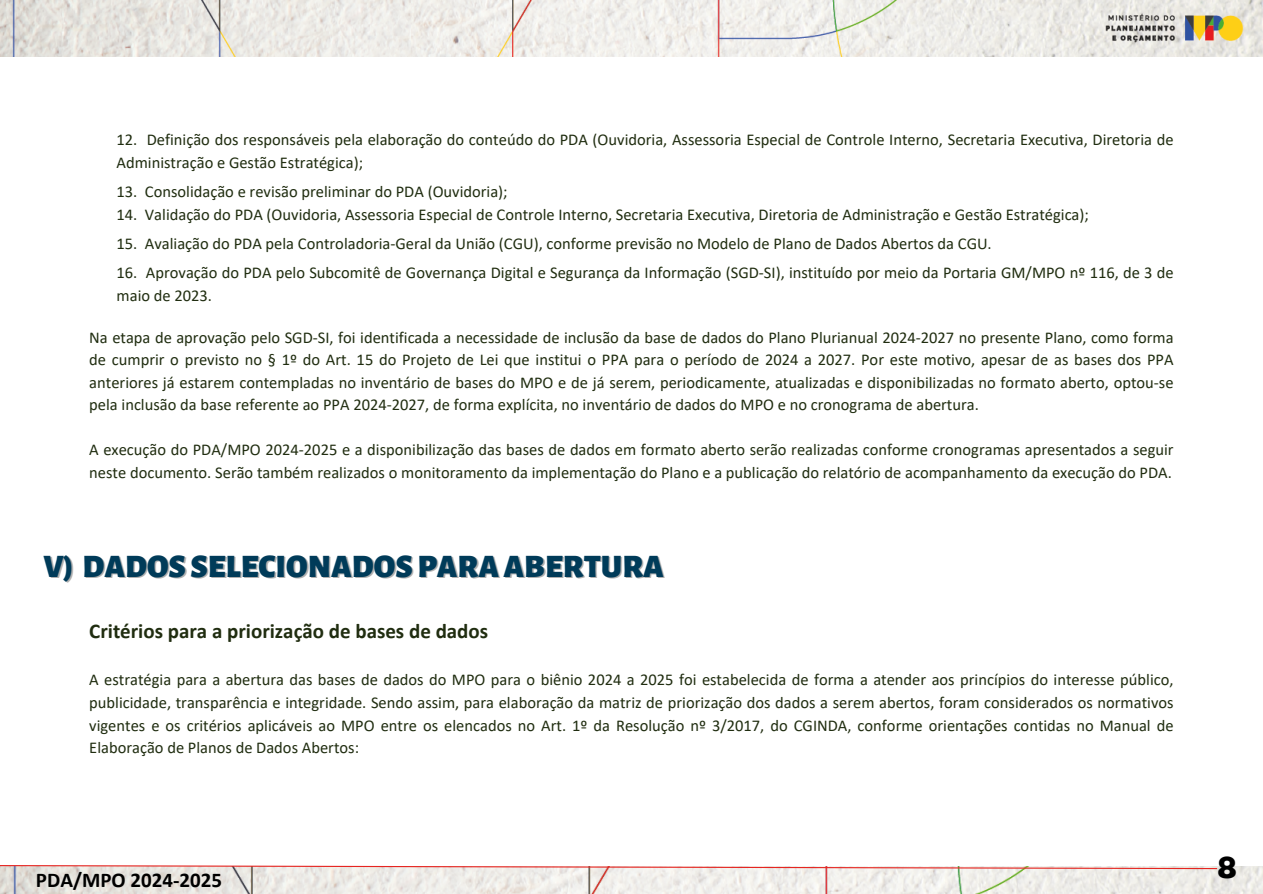
<style>
.page{position:relative;width:1263px;height:894px;background:#fff}
.page>*{position:absolute;margin:0;border:0;box-sizing:border-box;transform-origin:0 0}
.t1{font:900 33px "Alegreya Sans";color:#003b59}
.t2{font:900 30px "Archivo";color:#000}
.t3{font:700 21px "Calibri";color:#202d10}
.t4{font:700 21px "Calibri";color:#000}
.t5{font:16.5px/22.5px "Calibri";color:#202d10}
.s1{color:rgb(57 57 57/.4)}
</style>
<div class="page">
<img style="left:0;top:0;width:1263px;height:56px">
<img style="left:0;top:866px;width:1263px;height:27px">
<svg style="left:0;top:865px;width:1218px;height:4px"></svg>
<p class="t5" style="left:117px;top:130px;width:1058px">12. Definição dos responsáveis pela elaboração do conteúdo do PDA (Ouvidoria, Assessoria Especial de Controle Interno, Secretaria Executiva, Diretoria de<br>Administração e Gestão Estratégica);</p>
<p class="t5" style="left:117px;top:182px;width:393px">13. Consolidação e revisão preliminar do PDA (Ouvidoria);</p>
<p class="t5" style="left:117px;top:205px;width:974px">14. Validação do PDA (Ouvidoria, Assessoria Especial de Controle Interno, Secretaria Executiva, Diretoria de Administração e Gestão Estratégica);</p>
<p class="t5" style="left:117px;top:233px;width:877px">15. Avaliação do PDA pela Controladoria-Geral da União (CGU), conforme previsão no Modelo de Plano de Dados Abertos da CGU.</p>
<p class="t5" style="left:117px;top:262px;width:1058px">16. Aprovação do PDA pelo Subcomitê de Governança Digital e Segurança da Informação (SGD-SI), instituído por meio da Portaria GM/MPO nº 116, de 3 de maio de 2023.</p>
<p class="t5" style="left:89px;top:327px;width:1086px;text-align:justify">Na etapa de aprovação pelo SGD-SI, foi identificada a necessidade de inclusão da base de dados do Plano Plurianual 2024-2027 no presente Plano, como forma de cumprir o previsto no § 1º do Art. 15 do Projeto de Lei que institui o PPA para o período de 2024 a 2027. Por este motivo, apesar de as bases dos PPA anteriores já estarem contempladas no inventário de bases do MPO e de já serem, periodicamente, atualizadas e disponibilizadas no formato aberto, optou-se pela inclusão da base referente ao PPA 2024-2027, de forma explícita, no inventário de dados do MPO e no cronograma de abertura.</p>
<p class="t5" style="left:89px;top:439px;width:1086px">A execução do PDA/MPO 2024-2025 e a disponibilização das bases de dados em formato aberto serão realizadas conforme cronogramas apresentados a seguir neste documento. Serão também realizados o monitoramento da implementação do Plano e a publicação do relatório de acompanhamento da execução do PDA.</p>
<p class="t1" style="left:45px;top:550px;width:620px"><span class="s1">V)</span> DADOS SELECIONADOSPARAABERTURA</p>
<p class="t3" style="left:89px;top:622px;width:400px">Critérios para a priorização de bases de dados</p>
<p class="t5" style="left:89px;top:670px;width:1086px;text-align:justify">A estratégia para a abertura das bases de dados do MPO para o biênio 2024 a 2025 foi estabelecida de forma a atender aos princípios do interesse público, publicidade, transparência e integridade. Sendo assim, para elaboração da matriz de priorização dos dados a serem abertos, foram considerados os normativos vigentes e os critérios aplicáveis ao MPO entre os elencados no Art. 1º da Resolução nº 3/2017, do CGINDA, conforme orientações contidas no Manual de Elaboração de Planos de Dados Abertos:</p>
<p class="t4" style="left:36px;top:870px;width:188px">PDA/MPO 2024-2025</p>
<p class="t2" style="left:1217px;top:851px;width:22px">8</p>
</div>
